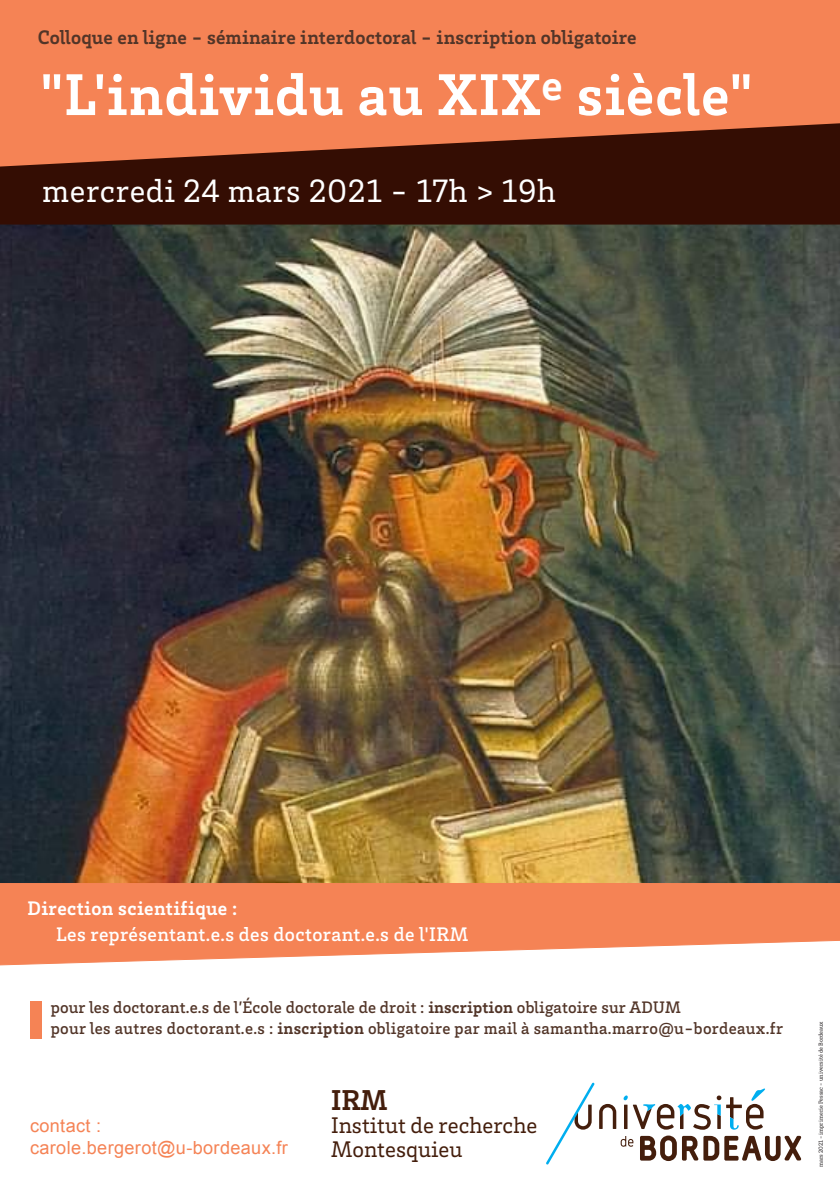
<style>
.page{position:relative;width:840px;height:1191px;background:#fff}
.page>*{position:absolute;margin:0;border:0;box-sizing:border-box;transform-origin:0 0}
.t1{font:700 60.2px "Brix Slab";letter-spacing:.02em;color:#fff}
.t2{font:33.2px "Brix Slab";letter-spacing:.02em;color:#fff}
.t3{font:700 29.4px "Brix Slab";color:#441e0c}
.t4{font:23.2px/24px "Brix Slab";color:#441e0c}
.t5{font:500 20px/26.6px "Brix Slab";letter-spacing:.02em;color:#fff}
.t6{font:700 20px "Brix Slab";letter-spacing:.01em;color:#523528}
.t7{font:18px/21.8px "Arial";letter-spacing:.02em;color:#f58355}
.t8{font:500 17px/20.4px "Brix Slab";letter-spacing:.015em;color:#523528}
.t9{font:6px "Brix Slab";color:#231f20}
.s1{font-weight:700}
</style>
<div class="page">
<div style="left:0;top:0;width:839px;height:123px;background:#f58355"></div>
<img style="left:0;top:224px;width:839px;height:657px">
<svg style="left:0;top:123px;width:839px;height:101px;background:#5d2614"></svg>
<svg style="left:0;top:881px;width:839px;height:85px;background:#f4956e"></svg>
<svg style="left:546px;top:1082px;width:254px;height:82px"></svg>
<div style="left:30px;top:1001px;width:12px;height:38px;background:#f58355"></div>
<p class="t6" style="left:38px;top:24px;width:600px">Colloque en ligne - séminaire interdoctoral - inscription obligatoire</p>
<p class="t1" style="left:41px;top:55px;width:712px">"L'individu au XIX<sup>e</sup> siècle"</p>
<p class="t2" style="left:42px;top:169px;width:515px">mercredi 24 mars 2021 - 17h &gt; 19h</p>
<p class="t5" style="left:56px;top:894px;width:413px;text-indent:-28px"><span class="s1">Direction scientifique :<br></span>Les représentant.e.s des doctorant.e.s de l'IRM</p>
<p class="t8" style="left:51px;top:996px;width:733px">pour les doctorant.e.s de l’École doctorale de droit : <span class="s1">inscription</span> obligatoire sur ADUM<br>pour les autres doctorant.e.s : <span class="s1">inscription</span> obligatoire par mail à samantha.marro@u-bordeaux.fr</p>
<p class="t7" style="left:30px;top:1115px;width:259px">contact : carole.bergerot@u-bordeaux.fr</p>
<p class="t3" style="left:331px;top:1080px;width:58px">IRM</p>
<p class="t4" style="left:331px;top:1112px;width:207px">Institut de recherche<br>Montesquieu</p>
<p class="t9" style="left:816px;top:1167px;width:147px;rotate:-90deg">mars 2021 - imprimerie Pessac - université de Bordeaux</p>
</div>
